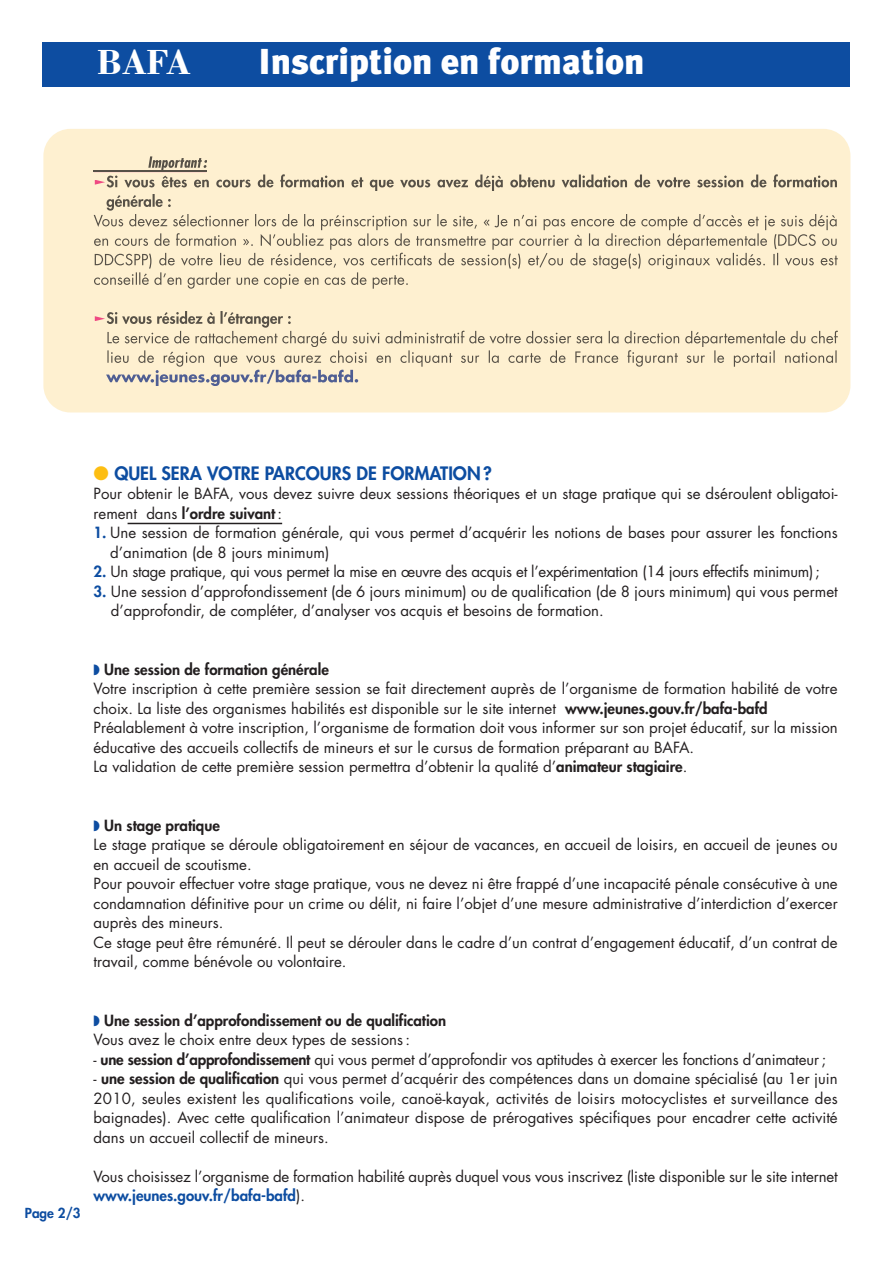
<style>
.page{position:relative;width:893px;height:1263px;background:#fff}
.page>*{position:absolute;margin:0;border:0;box-sizing:border-box;transform-origin:0 0}
.t1{font:900 36px "Meta Plus";color:#fff}
.t2{font:700 36px "Bodoni Std";color:#fff}
.t3{font:800 18px "Futura";color:#0d4da1}
.t4{font:15px/19.5px "Futura";color:#231f20}
.t5{font:15px "Futura";letter-spacing:-.02em;color:#231f20}
.t6{font:800 15px/19.5px "Futura";color:#231f20}
.t7{font:800 13.5px "Futura";color:#0d4da1}
.s1{color:#fdbe12}
.s2{font-weight:800}
.s3{font-weight:800;color:#0d4da1}
.s4{color:#0d4da1}
.s5{font-weight:400}
</style>
<div class="page">
<div style="left:43px;top:43px;width:807px;height:44px;background:#0d4da1"></div>
<hr style="left:128px;top:523px;width:154px;height:1px;background:#231f20">
<svg style="left:43px;top:129px;width:807px;height:283px;fill:#fef0d0"></svg>
<hr style="left:94px;top:171px;width:113px;height:1px;background:#575147">
<svg style="left:95px;top:156px;width:149px;height:32px"></svg>
<svg style="left:94px;top:194px;width:133px;height:33px"></svg>
<svg style="left:94px;top:233px;width:123px;height:13px"></svg>
<svg style="left:94px;top:253px;width:140px;height:36px"></svg>
<svg style="left:95px;top:311px;width:140px;height:13px"></svg>
<svg style="left:107px;top:331px;width:123px;height:13px"></svg>
<svg style="left:106px;top:350px;width:179px;height:36px"></svg>
<h1 class="t2" style="left:97px;top:40px;width:96px">BAFA</h1>
<h1 class="t1" style="left:259px;top:40px;width:388px">Inscription en formation</h1>
<p class="t3" style="left:94px;top:464px;width:400px"><span class="s1">●</span> QUEL SERA VOTRE PARCOURS DE FORMATION?</p>
<p class="t4" style="left:94px;top:485px;width:746px">Pour obtenir le BAFA, vous devez suivre deux sessions théoriques et un stage pratique qui se dséroulent obligatoi&shy;rement dans <span class="s2">l’ordre suivant</span>:</p>
<p class="t4" style="left:110px;top:524px;width:729px;text-indent:-17px"><span class="s3">1.</span> Une session de formation générale, qui vous permet d’acquérir les notions de bases pour assurer les fonctions d’animation (de 8 jours minimum)</p>
<p class="t5" style="left:94px;top:565px;width:728px"><span class="s3">2.</span> Un stage pratique, qui vous permet la mise en œuvre des acquis et l’expérimentation (14 jours effectifs minimum);</p>
<p class="t4" style="left:111px;top:583px;width:728px;text-indent:-17px"><span class="s3">3.</span> Une session d’approfondissement (de 6 jours minimum) ou de qualification (de 8 jours minimum) qui vous permet d’approfondir, de compléter, d’analyser vos acquis et besoins de formation.</p>
<p class="t4" style="left:94px;top:661px;width:746px"><span class="s4">◗</span> <span class="s2">Une session de formation générale<br></span>Votre inscription à cette première session se fait directement auprès de l’organisme de formation habilité de votre choix. La liste des organismes habilités est disponible sur le site internet <span class="s2">www.jeunes.gouv.fr/bafa-bafd </span>Préalablement à votre inscription, l’organisme de formation doit vous informer sur son projet éducatif, sur la mission éducative des accueils collectifs de mineurs et sur le cursus de formation préparant au BAFA.<br>La validation de cette première session permettra d’obtenir la qualité d’<span class="s2">animateur stagiaire</span>.</p>
<p class="t4" style="left:94px;top:817px;width:746px"><span class="s4">◗</span> <span class="s2">Un stage pratique<br></span>Le stage pratique se déroule obligatoirement en séjour de vacances, en accueil de loisirs, en accueil de jeunes ou en accueil de scoutisme.<br>Pour pouvoir effectuer votre stage pratique, vous ne devez ni être frappé d’une incapacité pénale consécutive à une condamnation définitive pour un crime ou délit, ni faire l’objet d’une mesure administrative d’interdiction d’exercer auprès des mineurs.<br>Ce stage peut être rémunéré. Il peut se dérouler dans le cadre d’un contrat d’engagement éducatif, d’un contrat de travail, comme bénévole ou volontaire.</p>
<p class="t7" style="left:25px;top:1206px;width:57px">Page 2/3</p>
<p class="t6" style="left:94px;top:1012px;width:354px"><span class="s4">◗</span> Une session d’approfondissement ou de qualification<br><span class="s5">Vous avez le choix entre deux types de sessions:</span></p>
<p class="t4" style="left:94px;top:1051px;width:734px">- <span class="s2">une session d’approfondissement</span> qui vous permet d’approfondir vos aptitudes à exercer les fonctions d’animateur ;</p>
<p class="t4" style="left:94px;top:1070px;width:746px;text-align:justify">- <span class="s2">une session de qualification</span> qui vous permet d’acquérir des compétences dans un domaine spécialisé (au 1er juin 2010, seules existent les qualifications voile, canoë-kayak, activités de loisirs motocyclistes et surveillance des baignades). Avec cette qualification l’animateur dispose de prérogatives spécifiques pour encadrer cette activité dans un accueil collectif de mineurs.</p>
<p class="t4" style="left:94px;top:1168px;width:746px">Vous choisissez l’organisme de formation habilité auprès duquel vous vous inscrivez (liste disponible sur le site internet <span class="s3">www.jeunes.gouv.fr/bafa-bafd</span>).</p>
</div>
